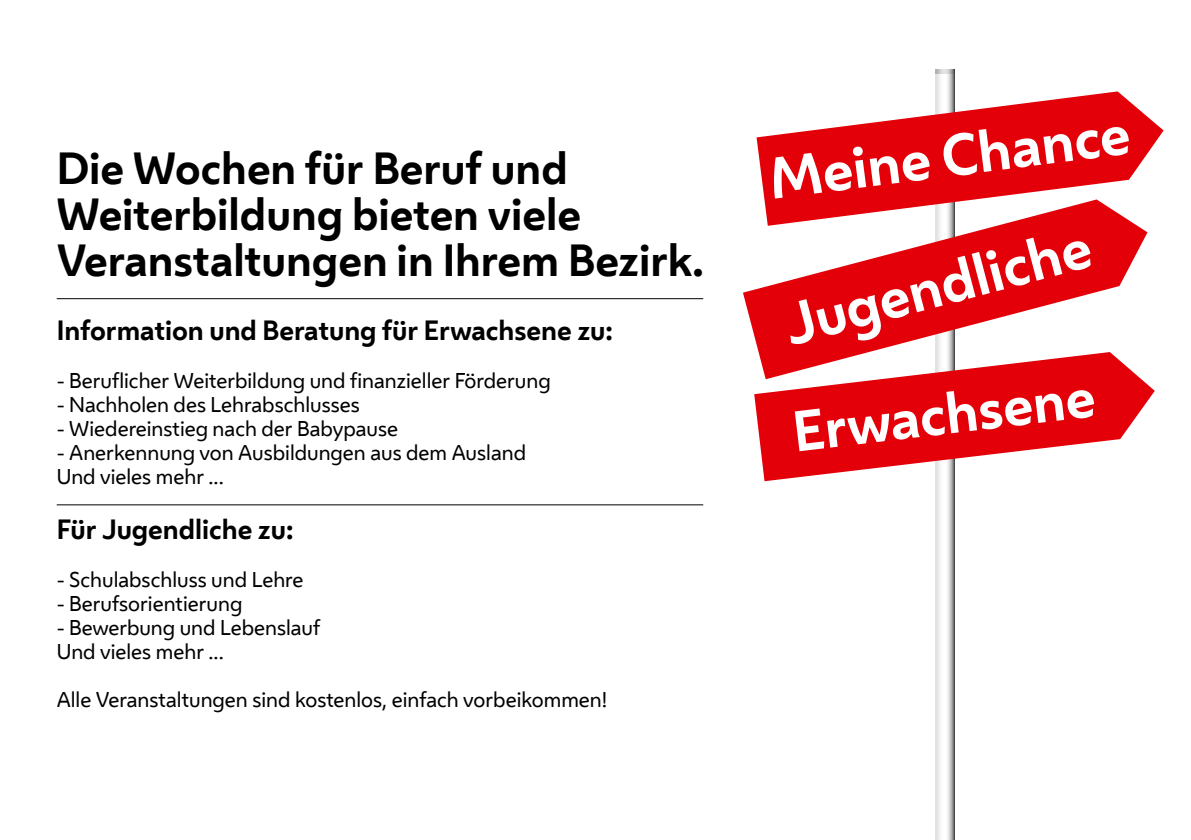
<style>
.page{position:relative;width:1191px;height:840px;background:#fff}
.page>*{position:absolute;margin:0;border:0;box-sizing:border-box;transform-origin:0 0}
.t1{font:700 54.6px "Wiener Melange";color:#fff}
.t2{font:700 54.2px "Wiener Melange";color:#fff}
.t3{font:700 53.4px "Wiener Melange";color:#fff}
.t4{font:700 42px/46px "Wiener Melange";color:#000}
.t5{font:700 26px "Wiener Melange";color:#000}
.t6{font:20px/24px "Wiener Melange";color:#000}
</style>
<div class="page">
<svg style="left:935px;top:74px;width:19px;height:765px"></svg>
<svg style="left:935px;top:69px;width:19px;height:5px"></svg>
<hr style="left:57px;top:298px;width:646px;height:1px;background:#000">
<svg style="left:756px;top:91px;width:407px;height:108px;fill:#e30009"></svg>
<svg style="left:743px;top:199px;width:404px;height:153px;fill:#e30009"></svg>
<svg style="left:754px;top:352px;width:400px;height:129px;fill:#e30009"></svg>
<hr style="left:57px;top:504px;width:646px;height:1px;background:#000">
<h3 class="t4" style="left:57px;top:145px;width:649px">Die Wochen für Beruf und<br>Weiterbildung bieten viele<br>Veranstaltungen in Ihrem Bezirk.</h3>
<h3 class="t5" style="left:57px;top:312px;width:557px">Information und Beratung für Erwachsene zu:</h3>
<p class="t6" style="left:57px;top:368px;width:495px">- Beruflicher Weiterbildung und finanzieller Förderung</p>
<p class="t6" style="left:57px;top:392px;width:305px">- Nachholen des Lehrabschlusses</p>
<p class="t6" style="left:57px;top:416px;width:343px">- Wiedereinstieg nach der Babypause</p>
<p class="t6" style="left:57px;top:440px;width:471px">- Anerkennung von Ausbildungen aus dem Ausland<br>Und vieles mehr ...</p>
<h3 class="t5" style="left:57px;top:511px;width:238px">Für Jugendliche zu:</h3>
<p class="t6" style="left:57px;top:567px;width:248px">- Schulabschluss und Lehre</p>
<p class="t6" style="left:57px;top:591px;width:187px">- Berufsorientierung</p>
<p class="t6" style="left:57px;top:615px;width:265px">- Bewerbung und Lebenslauf<br>Und vieles mehr ...</p>
<p class="t6" style="left:57px;top:687px;width:552px">Alle Veranstaltungen sind kostenlos, einfach vorbeikommen!</p>
<h2 class="t2" style="left:765px;top:141px;width:364px;rotate:-7deg">Meine Chance</h2>
<h1 class="t1" style="left:775px;top:290px;width:317px;rotate:-15deg">Jugendliche</h1>
<h3 class="t3" style="left:788px;top:396px;width:305px;rotate:-7deg">Erwachsene</h3>
</div>
